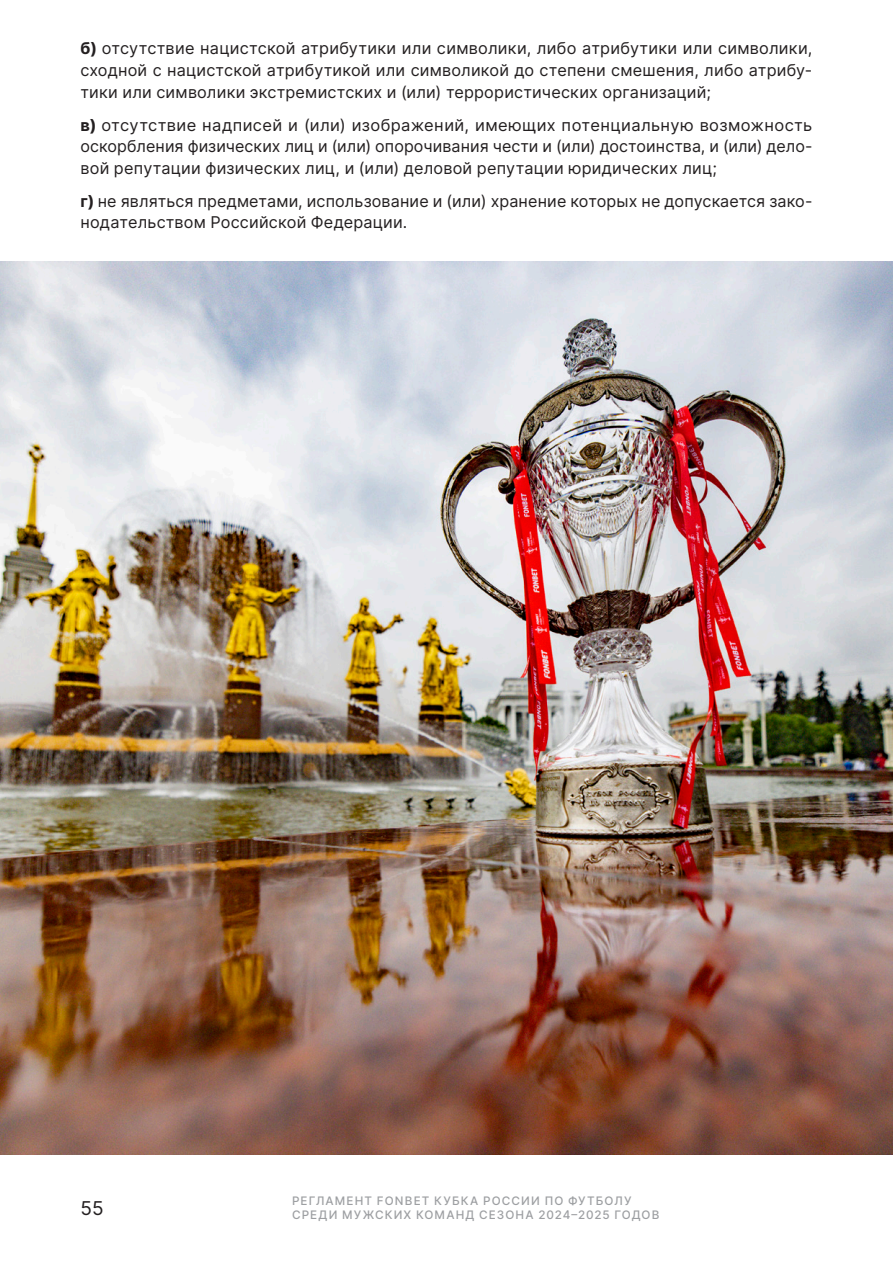
<style>
.page{position:relative;width:893px;height:1263px;background:#fff}
.page>*{position:absolute;margin:0;border:0;box-sizing:border-box;transform-origin:0 0}
.t1{font:19.05px "Inter";color:#231f20}
._1_2_Txt_Main_Numbering_Bold{font:16.2px/21.8px "Inter";letter-spacing:.01em;color:#231f20;text-align:justify}
.t2{font:500 11.7px "Inter";letter-spacing:.095em;color:#9d9fa2}
.s1{font-weight:700}
</style>
<div class="page">
<img style="left:0;top:261px;width:893px;height:893px">
<p class="_1_2_Txt_Main_Numbering_Bold" style="left:81px;top:37px;width:733px"><span class="s1">б)</span> отсутствие нацистской атрибутики или символики, либо атрибутики или символики, сходной с нацистской атрибутикой или символикой до степени смешения, либо атрибу&shy;тики или символики экстремистских и (или) террористических организаций;</p>
<p class="_1_2_Txt_Main_Numbering_Bold" style="left:81px;top:113px;width:733px"><span class="s1">в)</span> отсутствие надписей и (или) изображений, имеющих потенциальную возможность оскорбления физических лиц и (или) опорочивания чести и (или) достоинства, и (или) дело&shy;вой репутации физических лиц, и (или) деловой репутации юридических лиц;</p>
<p class="_1_2_Txt_Main_Numbering_Bold" style="left:81px;top:190px;width:733px"><span class="s1">г)</span> не являться предметами, использование и (или) хранение которых не допускается зако&shy;нодательством Российской Федерации.</p>
<p class="t1" style="left:81px;top:1194px;width:25px">55</p>
<p class="t2" style="left:292px;top:1192px;width:341px">РЕГЛАМЕНТ FONBET КУБКА РОССИИ ПО ФУТБОЛУ</p>
<p class="t2" style="left:292px;top:1206px;width:369px">СРЕДИ МУЖСКИХ КОМАНД СЕЗОНА 2024–2025 ГОДОВ</p>
</div>
